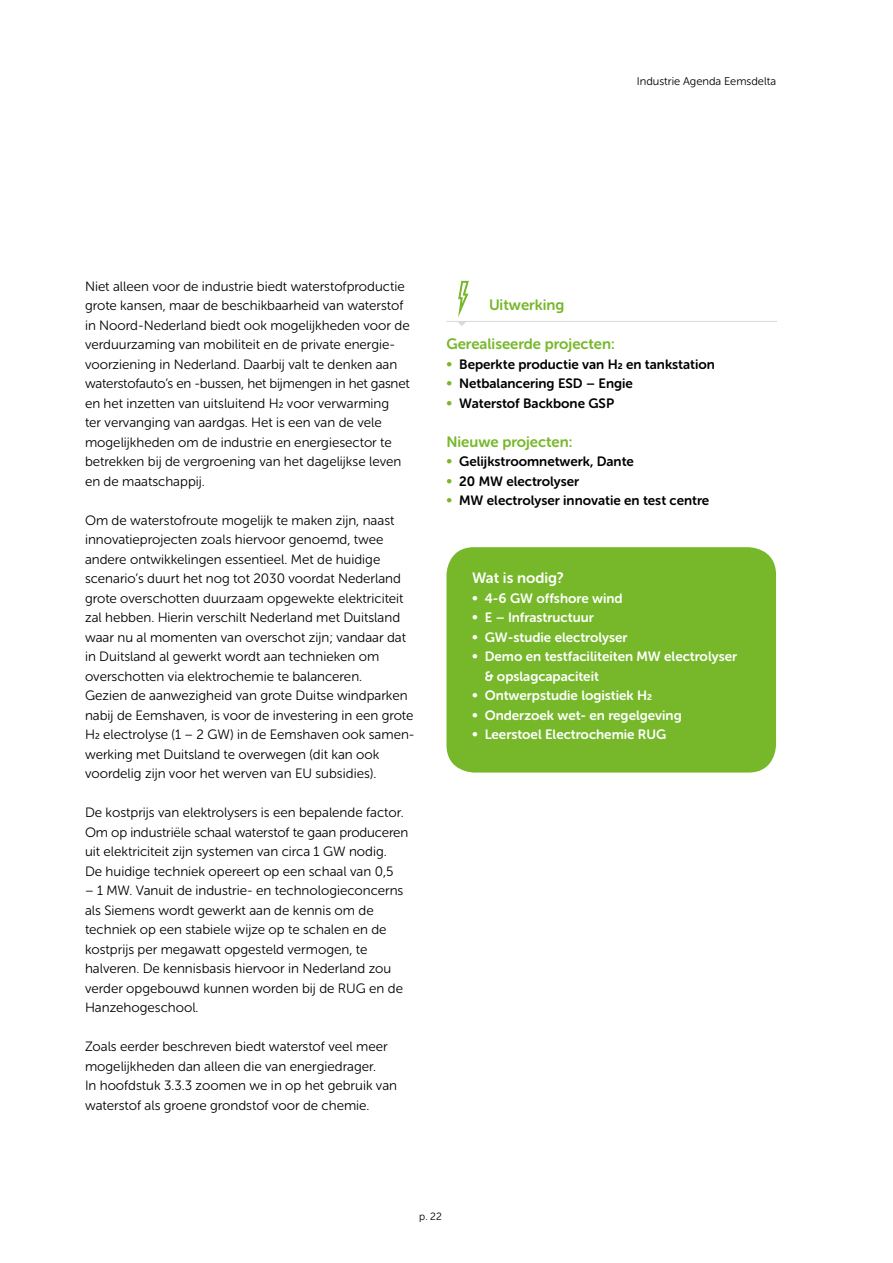
<style>
.page{position:relative;width:893px;height:1263px;background:#fff}
.page>*{position:absolute;margin:0;border:0;box-sizing:border-box;transform-origin:0 0}
.t1{font:15px "Museo Sans Rounded 700";color:#76b82a}
.t2{font:15px "Museo Sans Rounded 700";color:#fff}
.t3{font:13.5px/19.5px "Museo Sans Rounded 300";color:#000}
.t4{font:13.5px/19.5px "Museo Sans Rounded 700";color:#fff}
.t5{font:13.5px "Museo Sans Rounded 700";color:#000}
.t6{font:11.25px "Museo Sans Rounded 300";color:#000}
.t7{font:10.5px "Museo Sans Rounded 300";color:#000}
.s1{color:#76b82a}
</style>
<div class="page">
<div style="left:446px;top:547px;width:330px;height:225px;background:#76b82a;border-radius:28px"></div>
<svg style="left:458px;top:281px;width:11px;height:33px"></svg>
<hr style="left:446px;top:321px;width:330px;height:1px;background:#dcd8d7">
<svg style="left:458px;top:322px;width:8px;height:4px"></svg>
<p class="t6" style="left:637px;top:75px;width:141px">Industrie Agenda Eemsdelta</p>
<p class="t3" style="left:85px;top:276px;width:326px">Niet alleen voor de industrie biedt waterstofproductie grote kansen, maar de beschikbaarheid van waterstof in Noord-Nederland biedt ook mogelijkheden voor de verduurzaming van mobiliteit en de private energie&shy;voorziening in Nederland. Daarbij valt te denken aan waterstofauto’s en -bussen, het bijmengen in het gasnet en het inzetten van uitsluitend H2 voor verwarming<br>ter vervanging van aardgas. Het is een van de vele mogelijkheden om de industrie en energiesector te betrekken bij de vergroening van het dagelijkse leven en de maatschappij.</p>
<p class="t3" style="left:85px;top:510px;width:330px">Om de waterstofroute mogelijk te maken zijn, naast innovatieprojecten zoals hiervoor genoemd, twee andere ontwikkelingen essentieel. Met de huidige scenario’s duurt het nog tot 2030 voordat Nederland grote overschotten duurzaam opgewekte elektriciteit zal hebben. Hierin verschilt Nederland met Duitsland waar nu al momenten van overschot zijn; vandaar dat in Duitsland al gewerkt wordt aan technieken om overschotten via elektrochemie te balanceren.<br>Gezien de aanwezigheid van grote Duitse windparken nabij de Eemshaven, is voor de investering in een grote H2 electrolyse (1 – 2 GW) in de Eemshaven ook samen&shy;werking met Duitsland te overwegen (dit kan ook voordelig zijn voor het werven van EU subsidies).</p>
<p class="t3" style="left:85px;top:803px;width:325px">De kostprijs van elektrolysers is een bepalende factor.<br>Om op industriële schaal waterstof te gaan produceren uit elektriciteit zijn systemen van circa 1 GW nodig.<br>De huidige techniek opereert op een schaal van 0,5</p>
<p class="t3" style="left:85px;top:881px;width:320px">– 1 MW. Vanuit de industrie- en technologieconcerns als Siemens wordt gewerkt aan de kennis om de techniek op een stabiele wijze op te schalen en de kostprijs per megawatt opgesteld vermogen, te halveren. De kennisbasis hiervoor in Nederland zou verder opgebouwd kunnen worden bij de RUG en de Hanzehogeschool.</p>
<p class="t3" style="left:85px;top:1037px;width:314px">Zoals eerder beschreven biedt waterstof veel meer mogelijkheden dan alleen die van energiedrager.<br>In hoofdstuk 3.3.3 zoomen we in op het gebruik van waterstof als groene grondstof voor de chemie.</p>
<p class="t1" style="left:489px;top:297px;width:77px">Uitwerking</p>
<p class="t1" style="left:446px;top:336px;width:170px">Gerealiseerde projecten:</p>
<p class="t5" style="left:446px;top:357px;width:270px"><span class="s1">•</span> Beperkte productie van H2 en tankstation</p>
<p class="t5" style="left:446px;top:376px;width:188px"><span class="s1">•</span> Netbalancering ESD – Engie</p>
<p class="t5" style="left:446px;top:396px;width:169px"><span class="s1">•</span> Waterstof Backbone GSP</p>
<p class="t1" style="left:446px;top:433px;width:127px">Nieuwe projecten:</p>
<p class="t5" style="left:446px;top:454px;width:189px"><span class="s1">•</span> Gelijkstroomnetwerk, Dante</p>
<p class="t5" style="left:446px;top:474px;width:134px"><span class="s1">•</span> 20 MW electrolyser</p>
<p class="t5" style="left:446px;top:493px;width:264px"><span class="s1">•</span> MW electrolyser innovatie en test centre</p>
<p class="t2" style="left:472px;top:570px;width:93px">Wat is nodig?</p>
<p class="t4" style="left:472px;top:588px;width:152px">• 4-6 GW offshore wind</p>
<p class="t4" style="left:472px;top:608px;width:123px">• E – Infrastructuur</p>
<p class="t4" style="left:472px;top:627px;width:157px">• GW-studie electrolyser</p>
<p class="t4" style="left:485px;top:647px;width:254px;text-indent:-13px">• Demo en testfaciliteiten MW electrolyser &amp; opslagcapaciteit</p>
<p class="t4" style="left:472px;top:686px;width:182px">• Ontwerpstudie logistiek H2</p>
<p class="t4" style="left:472px;top:705px;width:211px">• Onderzoek wet- en regelgeving</p>
<p class="t4" style="left:472px;top:725px;width:196px">• Leerstoel Electrochemie RUG</p>
<p class="t7" style="left:419px;top:1210px;width:24px">p. 22</p>
</div>
